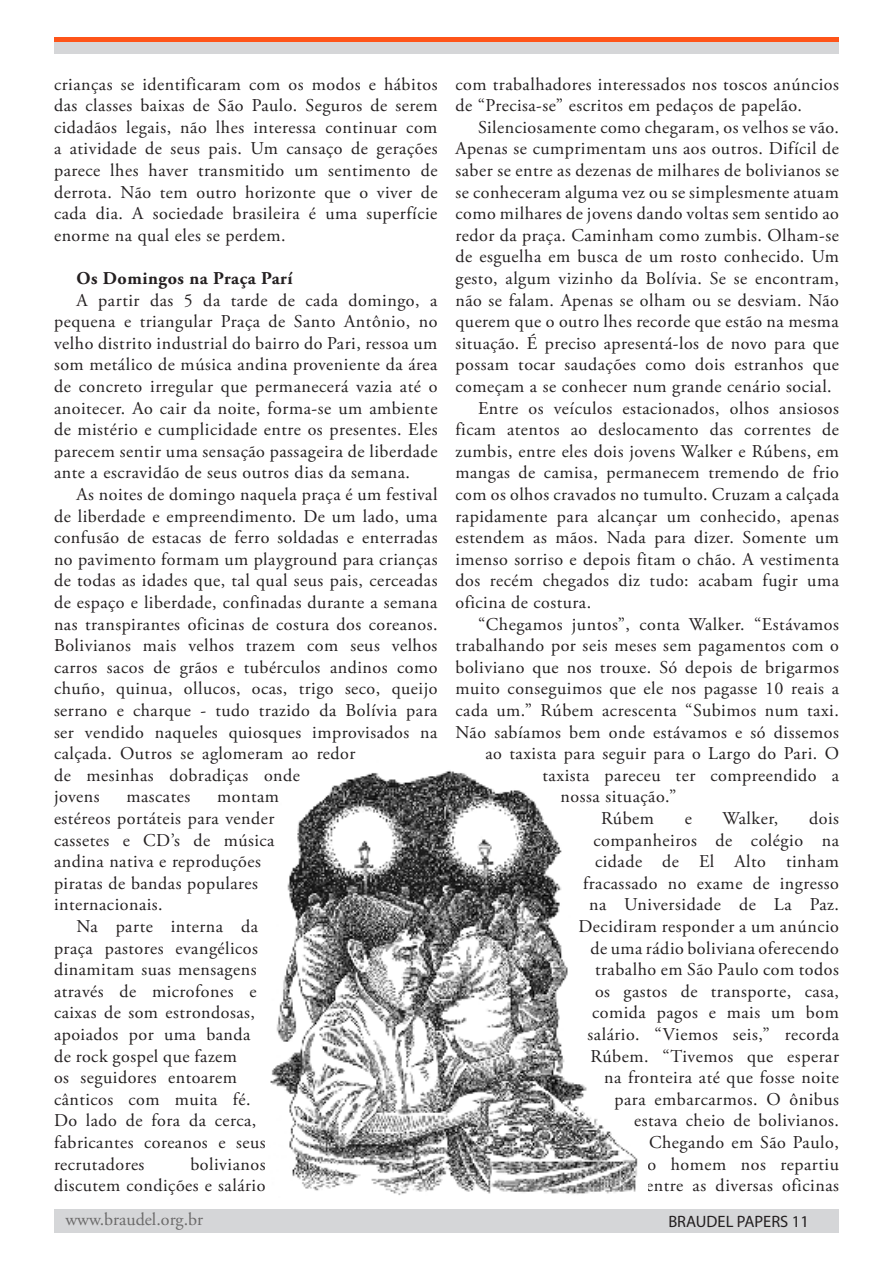
<style>
.page{position:relative;width:893px;height:1263px;background:#fff}
.page>*{position:absolute;margin:0;border:0;box-sizing:border-box;transform-origin:0 0}
.t1{font:18px/21.6px "Adobe Garamond Pro";letter-spacing:.03em;color:#231f20;text-align:justify}
.t2{font:700 18px "Adobe Garamond Pro";letter-spacing:.03em;color:#231f20}
.t3{font:18px "Adobe Garamond Pro";color:#6b6a6a}
.t4{font:16.5px "Myriad Pro";color:#231f20}
</style>
<div class="page">
<div style="left:54px;top:1209px;width:785px;height:24px;background:#d5d6d8"></div>
<div style="left:54px;top:42px;width:785px;height:12px;background:#d5d6d8"></div>
<hr style="left:54px;top:38px;width:785px;height:4px;background:#fe5419">
<img style="left:270px;top:770px;width:368px;height:425px">
<p class="t1" style="left:54px;top:74px;width:385px">crianças se identificaram com os modos e hábitos das classes baixas de São Paulo. Seguros de serem cidadãos legais, não lhes interessa continuar com a atividade de seus pais. Um cansaço de gerações parece lhes haver transmitido um sentimento de derrota. Não tem outro horizonte que o viver de cada dia. A sociedade brasileira é uma superfície enorme na qual eles se perdem.</p>
<p class="t2" style="left:76px;top:268px;width:218px">Os Domingos na Praça Parí</p>
<p class="t1" style="left:54px;top:290px;width:385px;text-indent:22px">A partir das 5 da tarde de cada domingo, a pequena e triangular Praça de Santo Antônio, no velho distrito industrial do bairro do Pari, ressoa um som metálico de música andina proveniente da área de concreto irregular que permanecerá vazia até o anoitecer. Ao cair da noite, forma-se um ambiente de mistério e cumplicidade entre os presentes. Eles parecem sentir uma sensação passageira de liberdade ante a escravidão de seus outros dias da semana.</p>
<p class="t1" style="left:54px;top:484px;width:385px;text-align:left;text-indent:22px">As noites de domingo naquela praça é um festival de liberdade e empreendimento. De um lado, uma confusão de estacas de ferro soldadas e enterradas no pavimento formam um playground para crianças de todas as idades que, tal qual seus pais, cerceadas de espaço e liberdade, confinadas durante a semana nas transpirantes oficinas de costura dos coreanos.<br>Bolivianos mais velhos trazem com seus velhos carros sacos de grãos e tubérculos andinos como chuño, quinua, ollucos, ocas, trigo seco, queijo serrano e charque - tudo trazido da Bolívia para ser vendido naqueles quiosques improvisados na calçada. Outros se aglomeram ao redor<br>de mesinhas dobradiças onde<br>jovens</p>
<p class="t1" style="left:54px;top:786px;width:226px;text-align:left;text-indent:163px">montam estéreos portáteis para vender cassetes e CD’s de música andina nativa e reproduções piratas de bandas populares internacionais.</p>
<p class="t1" style="left:54px;top:916px;width:213px;text-align:left;text-indent:22px">Na parte interna da praça pastores evangélicos dinamitam suas mensagens através de microfones e caixas de som estrondosas, apoiados por uma banda de rock gospel que fazem<br>os seguidores entoarem cânticos com muita fé.<br>Do lado de fora da cerca, fabricantes coreanos e seus recrutadores</p>
<p class="t1" style="left:127px;top:786px;width:65px">mascates</p>
<p class="t1" style="left:54px;top:1154px;width:213px;text-align:right">bolivianos<br>discutem condições e salário</p>
<p class="t1" style="left:455px;top:74px;width:385px">com trabalhadores interessados nos toscos anúncios de “Precisa-se” escritos em pedaços de papelão.</p>
<p class="t1" style="left:455px;top:117px;width:385px;text-indent:22px">Silenciosamente como chegaram, os velhos se vão.<br>Apenas se cumprimentam uns aos outros. Difícil de saber se entre as dezenas de milhares de bolivianos se se conheceram alguma vez ou se simplesmente atuam como milhares de jovens dando voltas sem sentido ao redor da praça. Caminham como zumbis. Olham-se de esguelha em busca de um rosto conhecido. Um gesto, algum vizinho da Bolívia. Se se encontram, não se falam. Apenas se olham ou se desviam. Não querem que o outro lhes recorde que estão na mesma situação. É preciso apresentá-los de novo para que possam tocar saudações como dois estranhos que começam a se conhecer num grande cenário social.</p>
<p class="t1" style="left:455px;top:398px;width:385px;text-indent:22px">Entre os veículos estacionados, olhos ansiosos ficam atentos ao deslocamento das correntes de zumbis, entre eles dois jovens Walker e Rúbens, em mangas de camisa, permanecem tremendo de frio com os olhos cravados no tumulto. Cruzam a calçada rapidamente para alcançar um conhecido, apenas estendem as mãos. Nada para dizer. Somente um imenso sorriso e depois fitam o chão. A vestimenta dos recém chegados diz tudo: acabam fugir uma oficina de costura.</p>
<p class="t1" style="left:478px;top:614px;width:362px">“Chegamos juntos”, conta Walker. “Estávamos</p>
<p class="t1" style="left:455px;top:635px;width:385px">trabalhando por seis meses sem pagamentos com o</p>
<p class="t1" style="left:455px;top:657px;width:385px">boliviano que nos trouxe. Só depois de brigarmos</p>
<p class="t1" style="left:455px;top:678px;width:385px">muito conseguimos que ele nos pagasse 10 reais a</p>
<p class="t1" style="left:455px;top:700px;width:385px">cada um.” Rúbem acrescenta “Subimos num taxi.</p>
<p class="t1" style="left:455px;top:722px;width:385px">Não sabíamos bem onde estávamos e só dissemos</p>
<p class="t1" style="left:485px;top:743px;width:355px">ao taxista para seguir para o Largo do Pari. O</p>
<p class="t1" style="left:542px;top:765px;width:298px">taxista pareceu ter compreendido a</p>
<p class="t1" style="left:560px;top:786px;width:117px">nossa situação.”</p>
<p class="t1" style="left:601px;top:808px;width:55px">Rúbem</p>
<p class="t1" style="left:685px;top:808px;width:9px">e</p>
<p class="t1" style="left:722px;top:808px;width:57px">Walker,</p>
<p class="t1" style="left:578px;top:808px;width:262px;text-align:right">dois<br>companheiros de colégio na cidade de El Alto tinham fracassado no exame de ingresso na Universidade de La Paz.<br>Decidiram responder a um anúncio de uma rádio boliviana oferecendo trabalho em São Paulo com todos os gastos de transporte, casa, comida pagos e mais um bom salário. “Viemos seis,” recorda<br>Rúbem. “Tivemos que esperar na fronteira até que fosse noite para embarcarmos. O ônibus estava cheio de bolivianos.<br>Chegando em São Paulo,<br>o homem nos repartiu<br>entre as diversas oficinas</p>
<p class="t3" style="left:65px;top:1208px;width:139px">www.braudel.org.br</p>
<p class="t4" style="left:668px;top:1211px;width:142px">BRAUDEL PAPERS 11</p>
</div>
